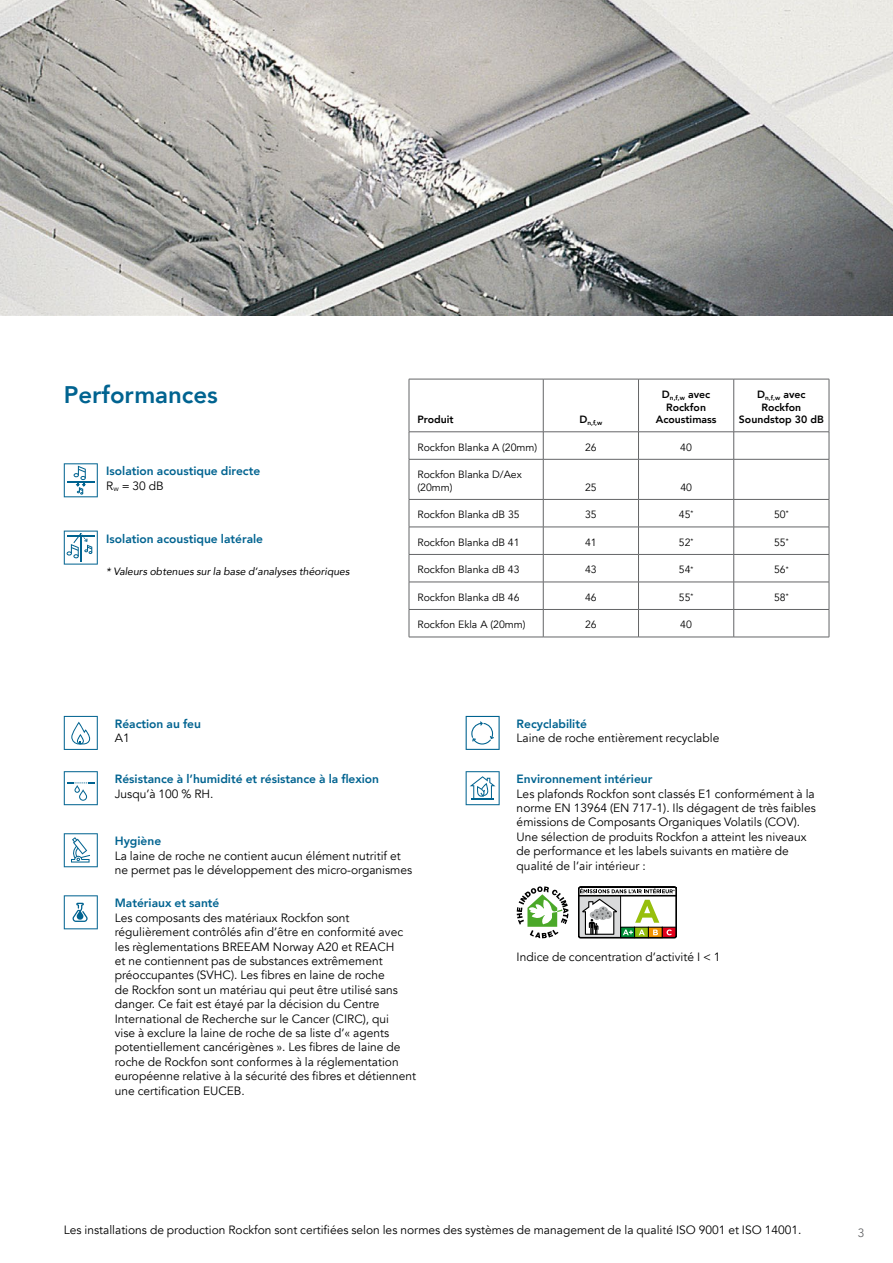
<style>
.page{position:relative;width:893px;height:1263px;background:#fff}
.page>*{position:absolute;margin:0;border:0;box-sizing:border-box;transform-origin:0 0}
.t1{font:800 24px "Avenir";color:#006390}
.t2{font:12px/14.4px "Avenir";color:#000}
.t3{font:800 12px/14.4px "Avenir";color:#006390}
.t4{font:12px "Avenir";color:#646567}
.t5{font:10.5px/12.6px "Avenir";color:#000}
.t6{font:800 10.5px/12.6px "Avenir";color:#000;text-align:center}
.t7{font:italic 10.5px "Avenir";color:#000}
.t8{font:800 6.45px "Avenir";color:#000}
.s1{font-weight:400;color:#000}
</style>
<div class="page">
<img style="left:0;top:0;width:893px;height:316px">
<svg style="left:64px;top:463px;width:34px;height:34px"></svg>
<svg style="left:64px;top:531px;width:34px;height:34px"></svg>
<svg style="left:64px;top:716px;width:34px;height:34px"></svg>
<svg style="left:64px;top:771px;width:34px;height:34px"></svg>
<svg style="left:64px;top:833px;width:34px;height:34px"></svg>
<svg style="left:64px;top:895px;width:34px;height:34px"></svg>
<svg style="left:466px;top:716px;width:34px;height:34px"></svg>
<svg style="left:466px;top:771px;width:34px;height:34px"></svg>
<svg style="left:517px;top:886px;width:51px;height:52px"></svg>
<svg style="left:578px;top:887px;width:99px;height:51px"></svg>
<hr style="left:409px;top:379px;width:134px;height:1px;background:#646567">
<hr style="left:409px;top:379px;width:1px;height:53px;background:#646567">
<hr style="left:543px;top:379px;width:95px;height:1px;background:#646567">
<hr style="left:638px;top:379px;width:96px;height:1px;background:#646567">
<hr style="left:734px;top:379px;width:95px;height:1px;background:#646567">
<hr style="left:829px;top:379px;width:1px;height:53px;background:#646567">
<hr style="left:409px;top:431px;width:134px;height:1px;background:#646567">
<svg style="left:409px;top:432px;width:1px;height:27px"></svg>
<hr style="left:543px;top:431px;width:95px;height:1px;background:#646567">
<hr style="left:638px;top:431px;width:96px;height:1px;background:#646567">
<hr style="left:734px;top:431px;width:95px;height:1px;background:#646567">
<svg style="left:829px;top:432px;width:1px;height:27px"></svg>
<hr style="left:409px;top:459px;width:134px;height:1px;background:#646567">
<hr style="left:409px;top:459px;width:1px;height:40px;background:#646567">
<hr style="left:543px;top:459px;width:95px;height:1px;background:#646567">
<hr style="left:638px;top:459px;width:96px;height:1px;background:#646567">
<hr style="left:734px;top:459px;width:95px;height:1px;background:#646567">
<hr style="left:829px;top:459px;width:1px;height:40px;background:#646567">
<hr style="left:409px;top:499px;width:134px;height:1px;background:#646567">
<hr style="left:543px;top:499px;width:95px;height:1px;background:#646567">
<hr style="left:638px;top:499px;width:96px;height:1px;background:#646567">
<hr style="left:734px;top:499px;width:95px;height:1px;background:#646567">
<hr style="left:409px;top:527px;width:134px;height:1px;background:#646567">
<hr style="left:543px;top:527px;width:95px;height:1px;background:#646567">
<hr style="left:638px;top:527px;width:96px;height:1px;background:#646567">
<hr style="left:734px;top:527px;width:95px;height:1px;background:#646567">
<hr style="left:409px;top:554px;width:134px;height:1px;background:#646567">
<hr style="left:543px;top:554px;width:95px;height:1px;background:#646567">
<hr style="left:638px;top:554px;width:96px;height:1px;background:#646567">
<hr style="left:734px;top:554px;width:95px;height:1px;background:#646567">
<hr style="left:409px;top:582px;width:134px;height:1px;background:#646567">
<hr style="left:543px;top:582px;width:95px;height:1px;background:#646567">
<hr style="left:638px;top:582px;width:96px;height:1px;background:#646567">
<hr style="left:734px;top:582px;width:95px;height:1px;background:#646567">
<hr style="left:409px;top:609px;width:134px;height:1px;background:#646567">
<svg style="left:409px;top:500px;width:1px;height:137px"></svg>
<hr style="left:543px;top:609px;width:95px;height:1px;background:#646567">
<hr style="left:638px;top:609px;width:96px;height:1px;background:#646567">
<hr style="left:734px;top:609px;width:95px;height:1px;background:#646567">
<svg style="left:829px;top:500px;width:1px;height:137px"></svg>
<hr style="left:409px;top:637px;width:134px;height:1px;background:#646567">
<hr style="left:543px;top:637px;width:95px;height:1px;background:#646567">
<hr style="left:638px;top:637px;width:96px;height:1px;background:#646567">
<hr style="left:734px;top:637px;width:95px;height:1px;background:#646567">
<hr style="left:543px;top:379px;width:1px;height:53px;background:#646567">
<hr style="left:638px;top:379px;width:1px;height:53px;background:#646567">
<hr style="left:733px;top:379px;width:1px;height:53px;background:#646567">
<svg style="left:543px;top:432px;width:1px;height:27px"></svg>
<svg style="left:638px;top:432px;width:1px;height:27px"></svg>
<svg style="left:733px;top:432px;width:1px;height:27px"></svg>
<hr style="left:543px;top:459px;width:1px;height:40px;background:#646567">
<hr style="left:638px;top:459px;width:1px;height:40px;background:#646567">
<hr style="left:733px;top:459px;width:1px;height:40px;background:#646567">
<svg style="left:543px;top:500px;width:1px;height:137px"></svg>
<svg style="left:638px;top:500px;width:1px;height:137px"></svg>
<svg style="left:733px;top:500px;width:1px;height:137px"></svg>
<h1 class="t1" style="left:64px;top:376px;width:156px">Performances</h1>
<p class="t3" style="left:106px;top:464px;width:156px">Isolation acoustique directe<br><span class="s1">R</span><sub>w</sub> <span class="s1">= 30 dB</span></p>
<p class="t3" style="left:106px;top:531px;width:158px">Isolation acoustique latérale</p>
<p class="t7" style="left:106px;top:565px;width:245px">* Valeurs obtenues sur la base d’analyses théoriques</p>
<p class="t6" style="left:417px;top:413px;width:38px">Produit</p>
<p class="t8" style="left:579px;top:417px;width:25px"><sup>D</sup>n,f,w</p>
<p class="t6" style="left:656px;top:388px;width:62px">D<sub>n,f,w</sub> avec<br>Rockfon<br>Acoustimass</p>
<p class="t6" style="left:739px;top:388px;width:86px">D<sub>n,f,w</sub> avec<br>Rockfon<br>Soundstop 30 dB</p>
<p class="t5" style="left:417px;top:441px;width:121px">Rockfon Blanka A (20mm)</p>
<p class="t5" style="left:585px;top:441px;width:13px">26</p>
<p class="t5" style="left:680px;top:441px;width:13px">40</p>
<p class="t5" style="left:417px;top:469px;width:106px">Rockfon Blanka D/Aex (20mm)</p>
<p class="t5" style="left:585px;top:481px;width:13px">25</p>
<p class="t5" style="left:680px;top:481px;width:13px">40</p>
<p class="t5" style="left:417px;top:509px;width:104px">Rockfon Blanka dB 35</p>
<p class="t5" style="left:585px;top:509px;width:13px">35</p>
<p class="t5" style="left:679px;top:509px;width:16px">45<sup>*</sup></p>
<p class="t5" style="left:774px;top:509px;width:16px">50<sup>*</sup></p>
<p class="t5" style="left:417px;top:536px;width:104px">Rockfon Blanka dB 41</p>
<p class="t5" style="left:585px;top:536px;width:13px">41</p>
<p class="t5" style="left:679px;top:536px;width:16px">52<sup>*</sup></p>
<p class="t5" style="left:774px;top:536px;width:16px">55<sup>*</sup></p>
<p class="t5" style="left:417px;top:564px;width:104px">Rockfon Blanka dB 43</p>
<p class="t5" style="left:585px;top:564px;width:13px">43</p>
<p class="t5" style="left:679px;top:564px;width:16px">54<sup>*</sup></p>
<p class="t5" style="left:774px;top:564px;width:16px">56<sup>*</sup></p>
<p class="t5" style="left:417px;top:591px;width:104px">Rockfon Blanka dB 46</p>
<p class="t5" style="left:585px;top:591px;width:13px">46</p>
<p class="t5" style="left:679px;top:591px;width:16px">55<sup>*</sup></p>
<p class="t5" style="left:774px;top:591px;width:16px">58<sup>*</sup></p>
<p class="t5" style="left:417px;top:619px;width:109px">Rockfon Ekla A (20mm)</p>
<p class="t5" style="left:585px;top:619px;width:13px">26</p>
<p class="t5" style="left:680px;top:619px;width:13px">40</p>
<p class="t3" style="left:115px;top:716px;width:88px">Réaction au feu</p>
<p class="t2" style="left:115px;top:731px;width:16px">A1</p>
<p class="t3" style="left:115px;top:772px;width:266px">Résistance à l’humidité et résistance à la flexion</p>
<p class="t2" style="left:115px;top:786px;width:100px">Jusqu’à 100 % RH.</p>
<p class="t3" style="left:115px;top:834px;width:48px">Hygiène</p>
<p class="t2" style="left:115px;top:848px;width:299px">La laine de roche ne contient aucun élément nutritif et ne permet pas le développement des micro-organismes</p>
<p class="t3" style="left:115px;top:896px;width:106px">Matériaux et santé</p>
<p class="t2" style="left:115px;top:911px;width:303px">Les composants des matériaux Rockfon sont régulièrement contrôlés afin d’être en conformité avec les règlementations BREEAM Norway A20 et REACH<br>et ne contiennent pas de substances extrêmement préoccupantes (SVHC). Les fibres en laine de roche<br>de Rockfon sont un matériau qui peut être utilisé sans danger. Ce fait est étayé par la décision du Centre International de Recherche sur le Cancer (CIRC), qui<br>vise à exclure la laine de roche de sa liste d’« agents potentiellement cancérigènes ». Les fibres de laine de roche de Rockfon sont conformes à la réglementation européenne relative à la sécurité des fibres et détiennent une certification EUCEB.</p>
<p class="t3" style="left:517px;top:716px;width:72px">Recyclabilité</p>
<p class="t2" style="left:517px;top:731px;width:204px">Laine de roche entièrement recyclable</p>
<p class="t3" style="left:517px;top:772px;width:137px">Environnement intérieur</p>
<p class="t2" style="left:517px;top:786px;width:301px">Les plafonds Rockfon sont classés E1 conformément à la norme EN 13964 (EN 717-1). Ils dégagent de très faibles émissions de Composants Organiques Volatils (COV).<br>Une sélection de produits Rockfon a atteint les niveaux de performance et les labels suivants en matière de qualité de l’air intérieur :</p>
<p class="t2" style="left:517px;top:950px;width:205px">Indice de concentration d’activité I &lt; 1</p>
<p class="t2" style="left:64px;top:1222px;width:739px">Les installations de production Rockfon sont certifiées selon les normes des systèmes de management de la qualité ISO 9001 et ISO 14001.</p>
<p class="t4" style="left:858px;top:1226px;width:8px">3</p>
</div>
